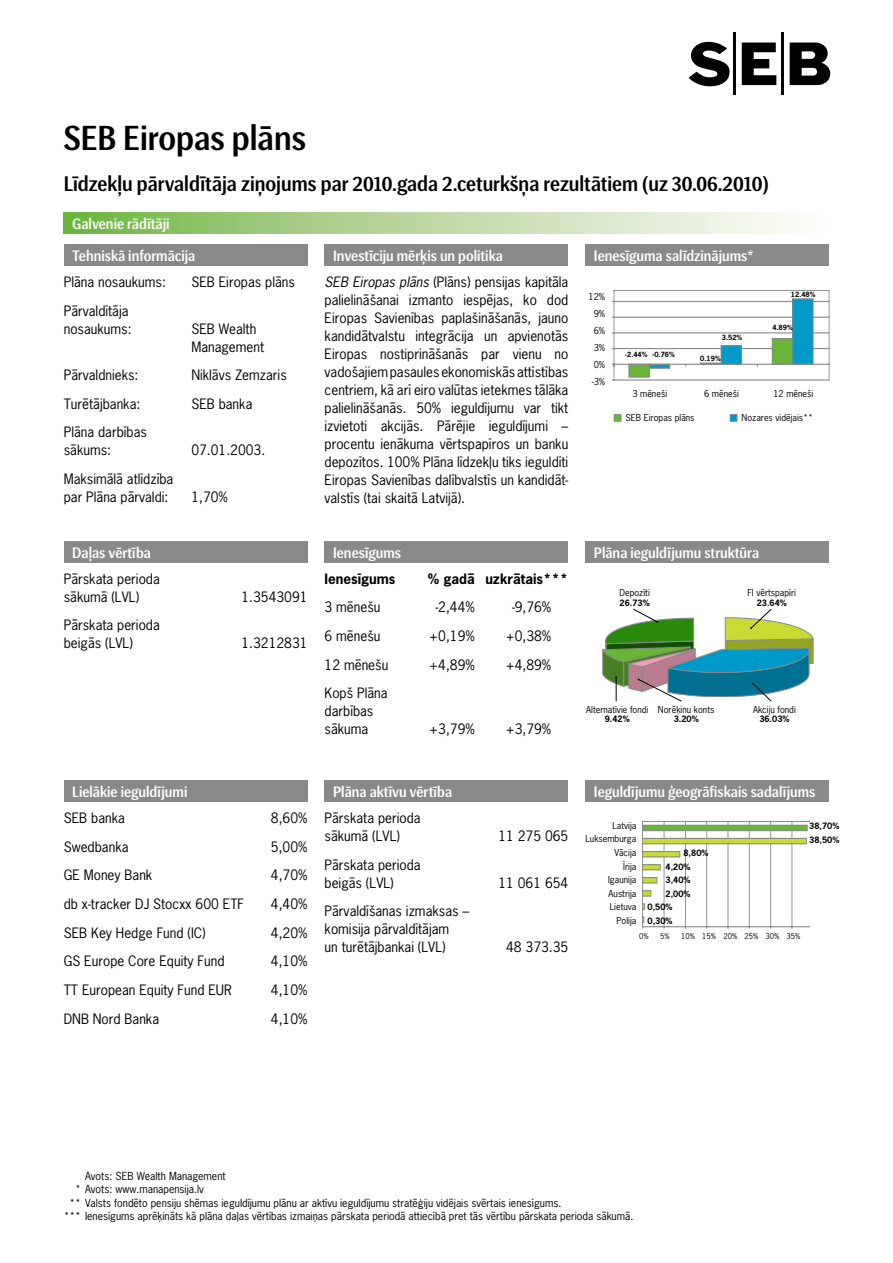
<style>
.page{position:relative;width:893px;height:1263px;background:#fff}
.page>*{position:absolute;margin:0;border:0;box-sizing:border-box;transform-origin:0 0}
.t1{font:500 34.5px "SEB Basic";color:#000}
.t2{font:500 21px "SEB Basic";color:#000}
.t3{font:500 15px "SEB Basic";color:#fff}
.t4{font:13.5px/18px "News Gothic SEB";color:#000}
.t5{font:700 13.5px "News Gothic SEB";color:#000}
.t6{font:10.5px "News Gothic SEB";color:#000}
.t7{font:9px/13.6px "News Gothic SEB";color:#000;text-align:center}
.t8{font:700 8.25px/13.5px "News Gothic SEB";color:#000}
.t9{font:7.5px "News Gothic SEB";color:#000}
.t10{font:700 6.75px "News Gothic SEB";color:#000}
.s1{font-style:italic}
.s2{color:#68b537}
.s3{color:#009aca}
</style>
<div class="page">
<svg style="left:689px;top:42px;width:40px;height:44px"></svg>
<svg style="left:742px;top:43px;width:34px;height:42px"></svg>
<hr style="left:733px;top:33px;width:3px;height:62px;background:#000">
<hr style="left:781px;top:33px;width:2px;height:62px;background:#000">
<svg style="left:790px;top:43px;width:40px;height:42px"></svg>
<div style="left:64px;top:213px;width:765px;height:21px;background:linear-gradient(to right,#74b546,#fffeff)"></div>
<div style="left:585px;top:244px;width:244px;height:22px;background:#898989"></div>
<div style="left:64px;top:244px;width:244px;height:22px;background:#898989"></div>
<div style="left:325px;top:244px;width:243px;height:22px;background:#898989"></div>
<hr style="left:614px;top:380px;width:215px;height:1px;background:#898989">
<hr style="left:613px;top:290px;width:216px;height:1px;background:#898989">
<svg style="left:612px;top:291px;width:217px;height:89px"></svg>
<div style="left:614px;top:414px;width:7px;height:8px;border:2px solid #898989"></div>
<div style="left:730px;top:414px;width:7px;height:8px;border:2px solid #898989"></div>
<div style="left:64px;top:541px;width:244px;height:21px;background:#898989"></div>
<div style="left:325px;top:541px;width:243px;height:21px;background:#898989"></div>
<div style="left:585px;top:541px;width:244px;height:21px;background:#898989"></div>
<svg style="left:602px;top:608px;width:211px;height:94px"></svg>
<div style="left:64px;top:781px;width:244px;height:21px;background:#898989"></div>
<div style="left:325px;top:781px;width:243px;height:21px;background:#898989"></div>
<div style="left:585px;top:781px;width:244px;height:21px;background:#898989"></div>
<hr style="left:664px;top:822px;width:1px;height:105px;background:#898989">
<hr style="left:685px;top:822px;width:1px;height:105px;background:#898989">
<hr style="left:706px;top:822px;width:1px;height:105px;background:#898989">
<hr style="left:728px;top:822px;width:1px;height:105px;background:#898989">
<hr style="left:749px;top:822px;width:1px;height:105px;background:#898989">
<hr style="left:770px;top:822px;width:1px;height:105px;background:#898989">
<hr style="left:792px;top:822px;width:1px;height:105px;background:#898989">
<hr style="left:813px;top:822px;width:1px;height:105px;background:#898989">
<hr style="left:642px;top:821px;width:168px;height:1px;background:#898989">
<hr style="left:642px;top:821px;width:1px;height:105px;background:#898989">
<svg style="left:642px;top:825px;width:168px;height:103px"></svg>
<h1 class="t1" style="left:64px;top:119px;width:244px">SEB Eiropas plāns</h1>
<h2 class="t2" style="left:64px;top:172px;width:706px">Līdzekļu pārvaldītāja ziņojums par 2010.gada 2.ceturkšņa rezultātiem (uz 30.06.2010)</h2>
<p class="t3" style="left:72px;top:215px;width:99px">Galvenie rādītāji</p>
<p class="t3" style="left:72px;top:247px;width:125px">Tehniskā informācija</p>
<p class="t4" style="left:64px;top:273px;width:104px">Plāna nosaukums:</p>
<p class="t4" style="left:191px;top:273px;width:105px">SEB Eiropas plāns</p>
<p class="t4" style="left:64px;top:301px;width:69px">Pārvaldītāja nosaukums:</p>
<p class="t4" style="left:191px;top:319px;width:74px">SEB Wealth<br>Management</p>
<p class="t4" style="left:64px;top:366px;width:76px">Pārvaldnieks:</p>
<p class="t4" style="left:191px;top:366px;width:97px">Niklāvs Zemzaris</p>
<p class="t4" style="left:64px;top:395px;width:78px">Turētājbanka:</p>
<p class="t4" style="left:191px;top:395px;width:63px">SEB banka</p>
<p class="t4" style="left:64px;top:423px;width:85px">Plāna darbības sākums:</p>
<p class="t4" style="left:191px;top:441px;width:75px">07.01.2003.</p>
<p class="t4" style="left:64px;top:470px;width:111px">Maksimālā atlīdzība par Plāna pārvaldi:</p>
<p class="t3" style="left:72px;top:544px;width:80px">Daļas vērtība</p>
<p class="t4" style="left:64px;top:569px;width:98px">Pārskata perioda sākumā (LVL)</p>
<p class="t4" style="left:64px;top:616px;width:98px">Pārskata perioda beigās (LVL)</p>
<p class="t4" style="left:191px;top:488px;width:38px">1,70%</p>
<p class="t4" style="left:241px;top:587px;width:68px">1.3543091</p>
<p class="t4" style="left:241px;top:634px;width:68px">1.3212831</p>
<p class="t3" style="left:333px;top:247px;width:171px">Investīciju mērķis un politika</p>
<p class="t4" style="left:325px;top:273px;width:245px;text-align:justify"><span class="s1">SEBEiropasplāns</span>(Plāns) pensijas kapitāla palielināšanai izmanto iespējas, ko dod Eiropas Savienības paplašināšanās, jauno kandidātvalstu integrācija un apvienotās Eiropas nostiprināšanās par vienu no vadošajiempasaules ekonomiskās attīstības centriem, kā arī eiro valūtas ietekmes tālāka palielināšanās. 50% ieguldījumu var tikt izvietoti akcijās. Pārējie ieguldījumi – procentu ienākuma vērtspapīros un banku depozītos. 100% Plāna līdzekļu tiks ieguldīti Eiropas Savienības dalībvalstīs un kandidāt&shy;valstīs (tai skaitā Latvijā).</p>
<p class="t3" style="left:594px;top:247px;width:161px">Ienesīguma salīdzinājums*</p>
<p class="t7" style="left:589px;top:288px;width:18px;line-height:17px">12%<br>9%<br>6%<br>3%<br>0% -3%</p>
<p class="t10" style="left:625px;top:350px;width:52px">-2.44% -0.76%</p>
<p class="t10" style="left:722px;top:333px;width:22px">3.52%</p>
<p class="t10" style="left:700px;top:354px;width:22px">0.19%</p>
<p class="t10" style="left:791px;top:290px;width:26px">12.48%</p>
<p class="t10" style="left:772px;top:323px;width:22px">4.89%</p>
<p class="t7" style="left:632px;top:387px;width:36px">3 mēneši</p>
<p class="t7" style="left:704px;top:387px;width:36px">6 mēneši</p>
<p class="t7" style="left:773px;top:387px;width:41px">12 mēneši</p>
<p class="t7" style="left:614px;top:411px;width:82px"><span class="s2">■</span> SEB Eiropas plāns</p>
<p class="t7" style="left:730px;top:411px;width:84px"><span class="s3">■</span> Nozares vidējais**</p>
<p class="t3" style="left:333px;top:544px;width:69px">Ienesīgums</p>
<p class="t3" style="left:594px;top:544px;width:167px">Plāna ieguldījumu struktūra</p>
<p class="t7" style="left:619px;top:586px;width:32px">Depozīti</p>
<p class="t8" style="left:620px;top:596px;width:32px">26.73%</p>
<p class="t5" style="left:325px;top:570px;width:72px">Ienesīgums</p>
<p class="t5" style="left:428px;top:570px;width:142px">% gadā uzkrātais***</p>
<p class="t4" style="left:325px;top:598px;width:57px">3 mēnešu</p>
<p class="t4" style="left:435px;top:598px;width:41px">-2,44%</p>
<p class="t4" style="left:512px;top:598px;width:41px">-9,76%</p>
<p class="t4" style="left:325px;top:627px;width:57px">6 mēnešu</p>
<p class="t4" style="left:429px;top:627px;width:47px">+0,19%</p>
<p class="t4" style="left:506px;top:627px;width:47px">+0,38%</p>
<p class="t4" style="left:325px;top:655px;width:65px">12 mēnešu</p>
<p class="t4" style="left:429px;top:655px;width:47px">+4,89%</p>
<p class="t4" style="left:506px;top:655px;width:47px">+4,89%</p>
<p class="t4" style="left:325px;top:684px;width:65px">Kopš Plāna darbības sākuma</p>
<p class="t7" style="left:748px;top:586px;width:50px">FI vērtspapīri</p>
<p class="t8" style="left:757px;top:596px;width:32px">23.64%</p>
<p class="t7" style="left:586px;top:702px;width:64px">Alternatīvie fondi</p>
<p class="t8" style="left:605px;top:712px;width:26px">9.42%</p>
<p class="t7" style="left:753px;top:702px;width:44px">Akciju fondi</p>
<p class="t8" style="left:759px;top:712px;width:32px">36.03%</p>
<p class="t7" style="left:658px;top:702px;width:58px">Norēķinu konts</p>
<p class="t8" style="left:674px;top:712px;width:26px">3.20%</p>
<p class="t4" style="left:429px;top:720px;width:47px">+3,79%</p>
<p class="t4" style="left:506px;top:720px;width:47px">+3,79%</p>
<p class="t3" style="left:72px;top:783px;width:117px">Lielākie ieguldījumi</p>
<p class="t4" style="left:64px;top:809px;width:63px">SEB banka</p>
<p class="t4" style="left:271px;top:809px;width:38px">8,60%</p>
<p class="t4" style="left:64px;top:837px;width:66px">Swedbanka</p>
<p class="t4" style="left:271px;top:837px;width:38px">5,00%</p>
<p class="t4" style="left:64px;top:866px;width:90px">GE Money Bank</p>
<p class="t4" style="left:271px;top:866px;width:38px">4,70%</p>
<p class="t4" style="left:64px;top:895px;width:182px">db x-tracker DJ Stocxx 600 ETF</p>
<p class="t4" style="left:271px;top:895px;width:38px">4,40%</p>
<p class="t4" style="left:64px;top:923px;width:143px">SEB Key Hedge Fund (IC)</p>
<p class="t4" style="left:271px;top:923px;width:38px">4,20%</p>
<p class="t4" style="left:64px;top:952px;width:162px">GS Europe Core Equity Fund</p>
<p class="t4" style="left:271px;top:952px;width:38px">4,10%</p>
<p class="t4" style="left:64px;top:981px;width:170px">TT European Equity Fund EUR</p>
<p class="t4" style="left:271px;top:981px;width:38px">4,10%</p>
<p class="t4" style="left:64px;top:1009px;width:97px">DNB Nord Banka</p>
<p class="t4" style="left:271px;top:1009px;width:38px">4,10%</p>
<p class="t3" style="left:333px;top:783px;width:121px">Plāna aktīvu vērtība</p>
<p class="t3" style="left:594px;top:783px;width:223px">Ieguldījumu ģeogrāfiskais sadalījums</p>
<p class="t7" style="left:585px;top:818px;width:52px;text-align:right">Latvija<br>Luksemburga<br>Vācija<br>Īrija<br>Igaunija<br>Austrija<br>Lietuva<br>Polija</p>
<p class="t9" style="left:639px;top:931px;width:11px">0%</p>
<p class="t9" style="left:660px;top:931px;width:11px">5%</p>
<p class="t9" style="left:681px;top:931px;width:121px">10% 15% 20% 25% 30% 35%</p>
<p class="t4" style="left:325px;top:809px;width:98px">Pārskata perioda sākumā (LVL)</p>
<p class="t8" style="left:809px;top:819px;width:32px">38,70%<br>38,50%</p>
<p class="t4" style="left:498px;top:827px;width:71px">11 275 065</p>
<p class="t8" style="left:683px;top:846px;width:26px">8,80%</p>
<p class="t8" style="left:665px;top:860px;width:26px">4,20%</p>
<p class="t8" style="left:665px;top:873px;width:26px">3,40%</p>
<p class="t8" style="left:665px;top:887px;width:26px">2,00%</p>
<p class="t8" style="left:648px;top:900px;width:26px">0,50%</p>
<p class="t8" style="left:648px;top:914px;width:26px">0,30%</p>
<p class="t4" style="left:325px;top:855px;width:98px">Pārskata perioda beigās (LVL)</p>
<p class="t4" style="left:498px;top:873px;width:71px">11 061 654</p>
<p class="t4" style="left:325px;top:902px;width:146px">Pārvaldīšanas izmaksas – komisija pārvaldītājam<br>un turētājbankai (LVL)</p>
<p class="t4" style="left:506px;top:938px;width:64px">48 373.35</p>
<p class="t6" style="left:85px;top:1169px;width:142px">Avots: SEB Wealth Management</p>
<p class="t6" style="left:75px;top:1183px;width:130px">* Avots: www.manapensija.lv</p>
<p class="t6" style="left:69px;top:1196px;width:493px">** Valsts fondēto pensiju shēmas ieguldījumu plānu ar aktīvu ieguldījumu stratēģiju vidējais svērtais ienesīgums.</p>
<p class="t6" style="left:64px;top:1210px;width:571px">*** Ienesīgums aprēķināts kā plāna daļas vērtības izmaiņas pārskata periodā attiecībā pret tās vērtību pārskata perioda sākumā.</p>
</div>
